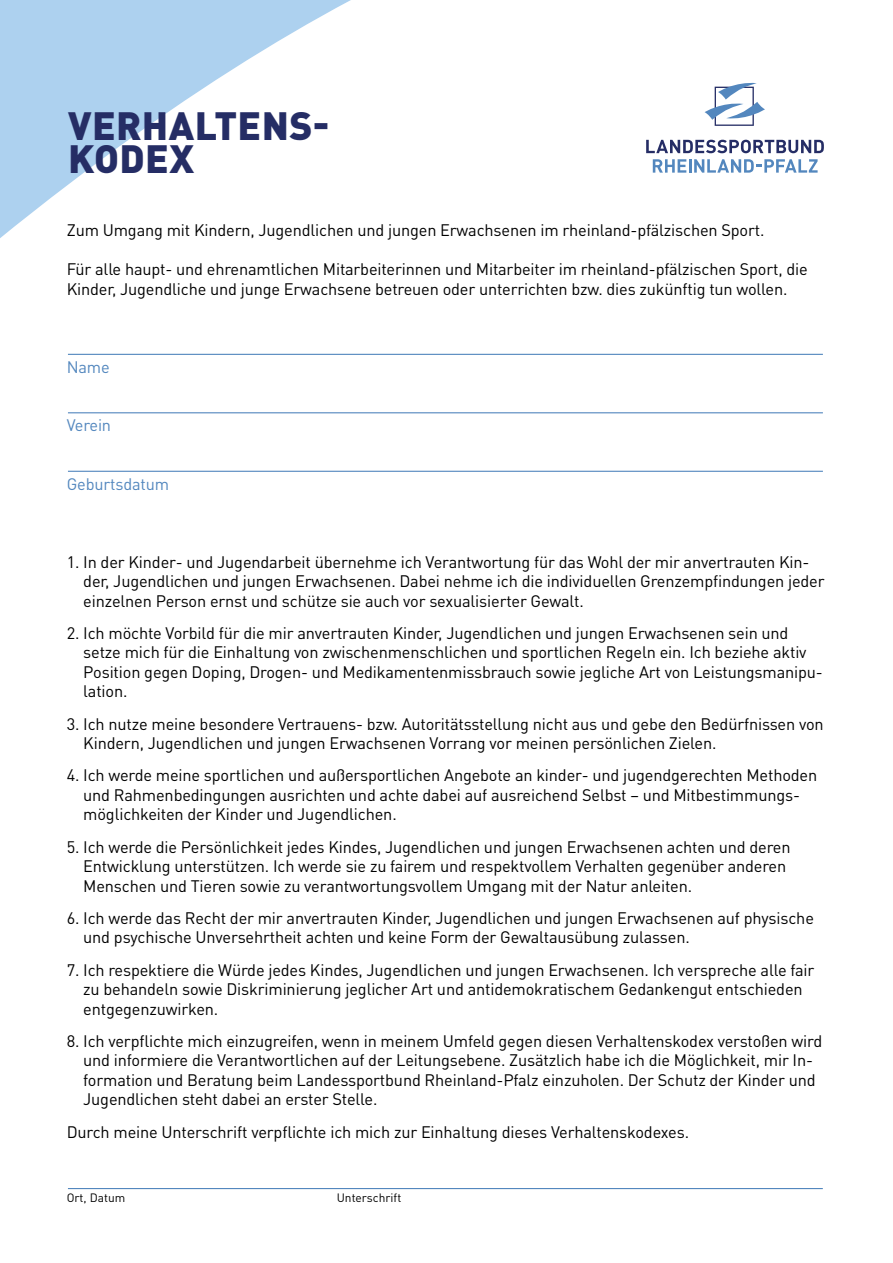
<style>
.page{position:relative;width:893px;height:1263px;background:#fff}
.page>*{position:absolute;margin:0;border:0;box-sizing:border-box;transform-origin:0 0}
.t1{font:900 39px/33px "DINOT";letter-spacing:.01em;color:#252d65}
.t2{font:16.5px/19.5px "DIN Pro";letter-spacing:-.01em;color:#000}
.t3{font:16.5px "DIN Pro";letter-spacing:-.01em;color:#5387be}
.t4{font:12px "DIN Pro";color:#000}
</style>
<div class="page">
<hr style="left:68px;top:354px;width:755px;height:1px;background:#5387be">
<hr style="left:68px;top:412px;width:755px;height:1px;background:#5387be">
<hr style="left:68px;top:471px;width:755px;height:1px;background:#5387be">
<hr style="left:68px;top:1188px;width:755px;height:1px;background:#5387be">
<svg style="left:0;top:0;width:821px;height:238px"></svg>
<svg style="left:646px;top:140px;width:178px;height:13px"></svg>
<svg style="left:653px;top:159px;width:165px;height:14px"></svg>
<svg style="left:705px;top:83px;width:60px;height:43px"></svg>
<h1 class="t1" style="left:68px;top:106px;width:263px">VERHALTENS-<br>KODEX</h1>
<p class="t2" style="left:67px;top:220px;width:699px">Zum Umgang mit Kindern, Jugendlichen und jungen Erwachsenen im rheinland-pfälzischen Sport.</p>
<p class="t2" style="left:67px;top:259px;width:743px">Für alle haupt- und ehrenamtlichen Mitarbeiterinnen und Mitarbeiter im rheinland-pfälzischen Sport, die<br>Kinder, Jugendliche und junge Erwachsene betreuen oder unterrichten bzw. dies zukünftig tun wollen.</p>
<p class="t3" style="left:67px;top:355px;width:45px">Name</p>
<p class="t3" style="left:67px;top:414px;width:46px">Verein</p>
<p class="t3" style="left:67px;top:472px;width:104px">Geburtsdatum</p>
<p class="t2" style="left:83px;top:551px;width:743px;text-indent:-17px">1. In der Kinder- und Jugendarbeit übernehme ich Verantwortung für das Wohl der mir anvertrauten Kin&shy;der, Jugendlichen und jungen Erwachsenen. Dabei nehme ich die individuellen Grenzempfindungen jeder einzelnen Person ernst und schütze sie auch vor sexualisierter Gewalt.</p>
<p class="t2" style="left:83px;top:622px;width:741px;text-indent:-17px">2. Ich möchte Vorbild für die mir anvertrauten Kinder, Jugendlichen und jungen Erwachsenen sein und setze mich für die Einhaltung von zwischenmenschlichen und sportlichen Regeln ein. Ich beziehe aktiv Position gegen Doping, Drogen- und Medikamentenmissbrauch sowie jegliche Art von Leistungsmanipu&shy;lation.</p>
<p class="t2" style="left:83px;top:713px;width:742px;text-indent:-17px">3. Ich nutze meine besondere Vertrauens- bzw. Autoritätsstellung nicht aus und gebe den Bedürfnissen von<br>Kindern, Jugendlichen und jungen Erwachsenen Vorrang vor meinen persönlichen Zielen.</p>
<p class="t2" style="left:83px;top:765px;width:735px;text-indent:-17px">4. Ich werde meine sportlichen und außersportlichen Angebote an kinder- und jugendgerechten Methoden und Rahmenbedingungen ausrichten und achte dabei auf ausreichend Selbst – und Mitbestimmungs&shy;möglichkeiten der Kinder und Jugendlichen.</p>
<p class="t2" style="left:83px;top:836px;width:709px;text-indent:-17px">5. Ich werde die Persönlichkeit jedes Kindes, Jugendlichen und jungen Erwachsenen achten und deren<br>Entwicklung unterstützen. Ich werde sie zu fairem und respektvollem Verhalten gegenüber anderen<br>Menschen und Tieren sowie zu verantwortungsvollem Umgang mit der Natur anleiten.</p>
<p class="t2" style="left:83px;top:907px;width:732px;text-indent:-17px">6. Ich werde das Recht der mir anvertrauten Kinder, Jugendlichen und jungen Erwachsenen auf physische und psychische Unversehrtheit achten und keine Form der Gewaltausübung zulassen.</p>
<p class="t2" style="left:83px;top:959px;width:732px;text-indent:-17px">7. Ich respektiere die Würde jedes Kindes, Jugendlichen und jungen Erwachsenen. Ich verspreche alle fair zu behandeln sowie Diskriminierung jeglicher Art und antidemokratischem Gedankengut entschieden entgegenzuwirken.</p>
<p class="t2" style="left:83px;top:1030px;width:740px;text-indent:-17px">8. Ich verpflichte mich einzugreifen, wenn in meinem Umfeld gegen diesen Verhaltenskodex verstoßen wird und informiere die Verantwortlichen auf der Leitungsebene. Zusätzlich habe ich die Möglichkeit, mir In&shy;formation und Beratung beim Landessportbund Rheinland-Pfalz einzuholen. Der Schutz der Kinder und Jugendlichen steht dabei an erster Stelle.</p>
<p class="t2" style="left:67px;top:1121px;width:624px">Durch meine Unterschrift verpflichte ich mich zur Einhaltung dieses Verhaltenskodexes.</p>
<p class="t4" style="left:67px;top:1189px;width:60px">Ort, Datum</p>
<p class="t4" style="left:337px;top:1189px;width:66px">Unterschrift</p>
</div>
